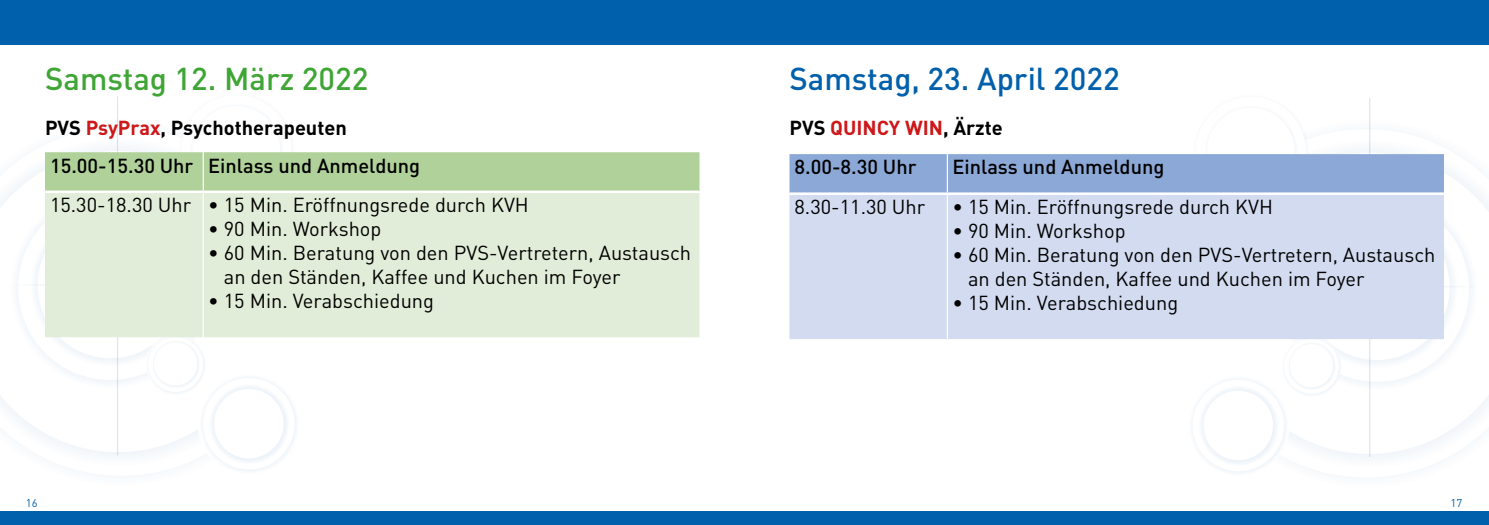
<style>
.page{position:relative;width:1489px;height:525px;background:#fff}
.page>*{position:absolute;margin:0;border:0;box-sizing:border-box;transform-origin:0 0}
.t1{font:500 31.25px "DIN Pro";color:#0060ab}
.t2{font:500 31.25px "DIN Pro";color:#3fa535}
.t3{font:20px/24px "DIN Pro";color:#000}
.t4{font:500 20px/39.2px "DIN Pro";color:#000}
.t5{font:11.25px "DIN Pro";color:#0060ab}
.s1{font-weight:700}
.s2{font-weight:700;color:#cd1719}
</style>
<div class="page">
<div style="left:0;top:0;width:1488px;height:45px;background:#0060ab"></div>
<div style="left:0;top:510px;width:1488px;height:14px;background:#0060ab"></div>
<svg style="left:1291px;top:105px;width:197px;height:353px"></svg>
<svg style="left:0;top:103px;width:195px;height:353px"></svg>
<svg style="left:1289px;top:110px;width:18px;height:299px"></svg>
<svg style="left:179px;top:108px;width:100px;height:300px"></svg>
<div style="left:198px;top:373px;width:100px;height:100px;background:#fff;border-radius:50%"></div>
<div style="left:1192px;top:379px;width:92px;height:92px;border:11px solid #0060ab;border-radius:50%"></div>
<div style="left:203px;top:377px;width:92px;height:92px;border:11px solid #0060ab;border-radius:50%"></div>
<div style="left:1183px;top:371px;width:109px;height:108px;border:9px solid #0060ab;border-radius:50%"></div>
<div style="left:194px;top:369px;width:109px;height:109px;border:9px solid #0060ab;border-radius:50%"></div>
<div style="left:1198px;top:99px;width:105px;height:105px;border:9px solid #0060ab;border-radius:50%"></div>
<div style="left:184px;top:97px;width:105px;height:105px;border:9px solid #0060ab;border-radius:50%"></div>
<div style="left:1186px;top:88px;width:128px;height:128px;border:9px solid #0060ab;border-radius:50%"></div>
<div style="left:172px;top:86px;width:128px;height:128px;border:9px solid #0060ab;border-radius:50%"></div>
<hr style="left:968px;top:286px;width:510px;height:1px;background:#0060ab">
<hr style="left:8px;top:284px;width:510px;height:1px;background:#0060ab">
<div style="left:789px;top:154px;width:654px;height:38px;background:#8ba8d7"></div>
<div style="left:789px;top:195px;width:654px;height:144px;background:#d2dbf0"></div>
<hr style="left:946px;top:154px;width:2px;height:38px;background:#fff">
<hr style="left:946px;top:195px;width:2px;height:144px;background:#fff">
<hr style="left:947px;top:192px;width:496px;height:3px;background:#fff">
<div style="left:45px;top:152px;width:654px;height:38px;background:#b0d199"></div>
<div style="left:45px;top:193px;width:654px;height:144px;background:#e2edd9"></div>
<hr style="left:203px;top:152px;width:1px;height:38px;background:#fff">
<hr style="left:203px;top:193px;width:1px;height:144px;background:#fff">
<hr style="left:45px;top:190px;width:158px;height:3px;background:#fff">
<hr style="left:203px;top:190px;width:496px;height:3px;background:#fff">
<h1 class="t2" style="left:45px;top:57px;width:325px">Samstag 12. März 2022</h1>
<p class="t4" style="left:45px;top:108px;width:377px;line-height:37.4px"><span class="s1">PVS</span> <span class="s2">PsyPrax</span><span class="s1">, Psychotherapeuten<br></span>15.00-15.30 Uhr Einlass und Anmeldung</p>
<p class="t3" style="left:50px;top:192px;width:480px">15.30-18.30 Uhr • 15 Min. Eröffnungsrede durch KVH</p>
<p class="t3" style="left:208px;top:216px;width:175px">• 90 Min. Workshop</p>
<p class="t3" style="left:224px;top:240px;width:469px;text-indent:-16px">• 60 Min. Beratung von den PVS-Vertretern, Austausch an den Ständen, Kaffee und Kuchen im Foyer</p>
<p class="t3" style="left:208px;top:288px;width:227px">• 15 Min. Verabschiedung</p>
<h1 class="t1" style="left:789px;top:57px;width:332px">Samstag, 23. April 2022</h1>
<p class="t4" style="left:789px;top:107px;width:215px"><span class="s1">PVS</span> <span class="s2">QUINCY WIN</span><span class="s1">, Ärzte<br></span>8.00-8.30 Uhr</p>
<p class="t4" style="left:952px;top:147px;width:213px">Einlass und Anmeldung</p>
<p class="t3" style="left:794px;top:194px;width:132px">8.30-11.30 Uhr</p>
<p class="t3" style="left:952px;top:194px;width:322px">• 15 Min. Eröffnungsrede durch KVH</p>
<p class="t3" style="left:952px;top:218px;width:175px">• 90 Min. Workshop</p>
<p class="t3" style="left:968px;top:242px;width:469px;text-indent:-16px">• 60 Min. Beratung von den PVS-Vertretern, Austausch an den Ständen, Kaffee und Kuchen im Foyer</p>
<p class="t3" style="left:952px;top:290px;width:227px">• 15 Min. Verabschiedung</p>
<p class="t5" style="left:26px;top:495px;width:13px">16</p>
<p class="t5" style="left:1450px;top:495px;width:13px">17</p>
</div>
